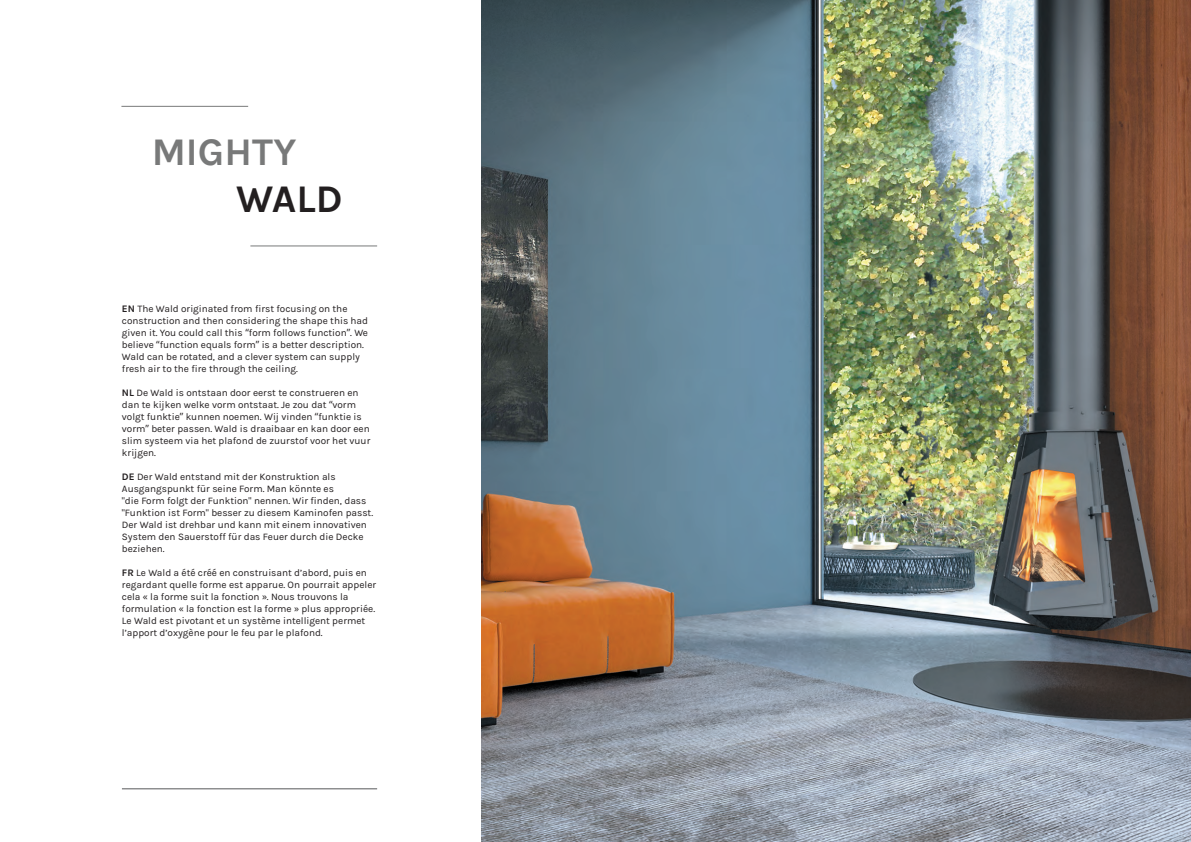
<style>
.page{position:relative;width:1191px;height:842px;background:#fff}
.page>*{position:absolute;margin:0;border:0;box-sizing:border-box;transform-origin:0 0}
.t1{font:700 39.2px "Karla";color:#787979}
.t2{font:700 39.2px "Karla";color:#231f20}
.t3{font:10px/12px "Karla";color:#231f20}
.s1{font-weight:700}
.s2{font-family:"Open Sans"}
</style>
<div class="page">
<img style="left:482px;top:0;width:709px;height:842px">
<hr style="left:121px;top:106px;width:127px;height:1px;background:#787979">
<hr style="left:250px;top:245px;width:127px;height:1px;background:#787979">
<hr style="left:122px;top:788px;width:255px;height:1px;background:#57585a">
<h1 class="t1" style="left:152px;top:129px;width:146px">MIGHTY</h1>
<h1 class="t2" style="left:236px;top:176px;width:109px">WALD</h1>
<p class="t3" style="left:122px;top:303px;width:248px"><span class="s1">EN</span> The Wald originated from first focusing on the construction and then considering the shape this had given it. You could call this <span class="s2">“</span>form follows function<span class="s2">”</span>. We believe <span class="s2">“</span>function equals form<span class="s2">”</span> is a better description.<br>Wald can be rotated, and a clever system can supply fresh air to the fire through the ceiling.</p>
<p class="t3" style="left:122px;top:387px;width:250px"><span class="s1">NL</span> De Wald is ontstaan door eerst te construeren en dan te kijken welke vorm ontstaat. Je zou dat <span class="s2">“</span>vorm volgt funktie<span class="s2">”</span> kunnen noemen. Wij vinden <span class="s2">“</span>funktie is vorm<span class="s2">”</span> beter passen. Wald is draaibaar en kan door een slim systeem via het plafond de zuurstof voor het vuur krijgen.</p>
<p class="t3" style="left:122px;top:471px;width:253px"><span class="s1">DE</span> Der Wald entstand mit der Konstruktion als Ausgangspunkt für seine Form. Man könnte es<br>"die Form folgt der Funktion" nennen. Wir finden, dass "Funktion ist Form" besser zu diesem Kaminofen passt.<br>Der Wald ist drehbar und kann mit einem innovativen System den Sauerstoff für das Feuer durch die Decke beziehen.</p>
<p class="t3" style="left:122px;top:567px;width:256px"><span class="s1">FR</span> Le Wald a été créé en construisant d’abord, puis en regardant quelle forme est apparue. On pourrait appeler cela <span class="s2">«</span> la forme suit la fonction <span class="s2">»</span>. Nous trouvons la formulation <span class="s2">«</span> la fonction est la forme <span class="s2">»</span> plus appropriée.<br>Le Wald est pivotant et un système intelligent permet l’apport d’oxygène pour le feu par le plafond.</p>
</div>
